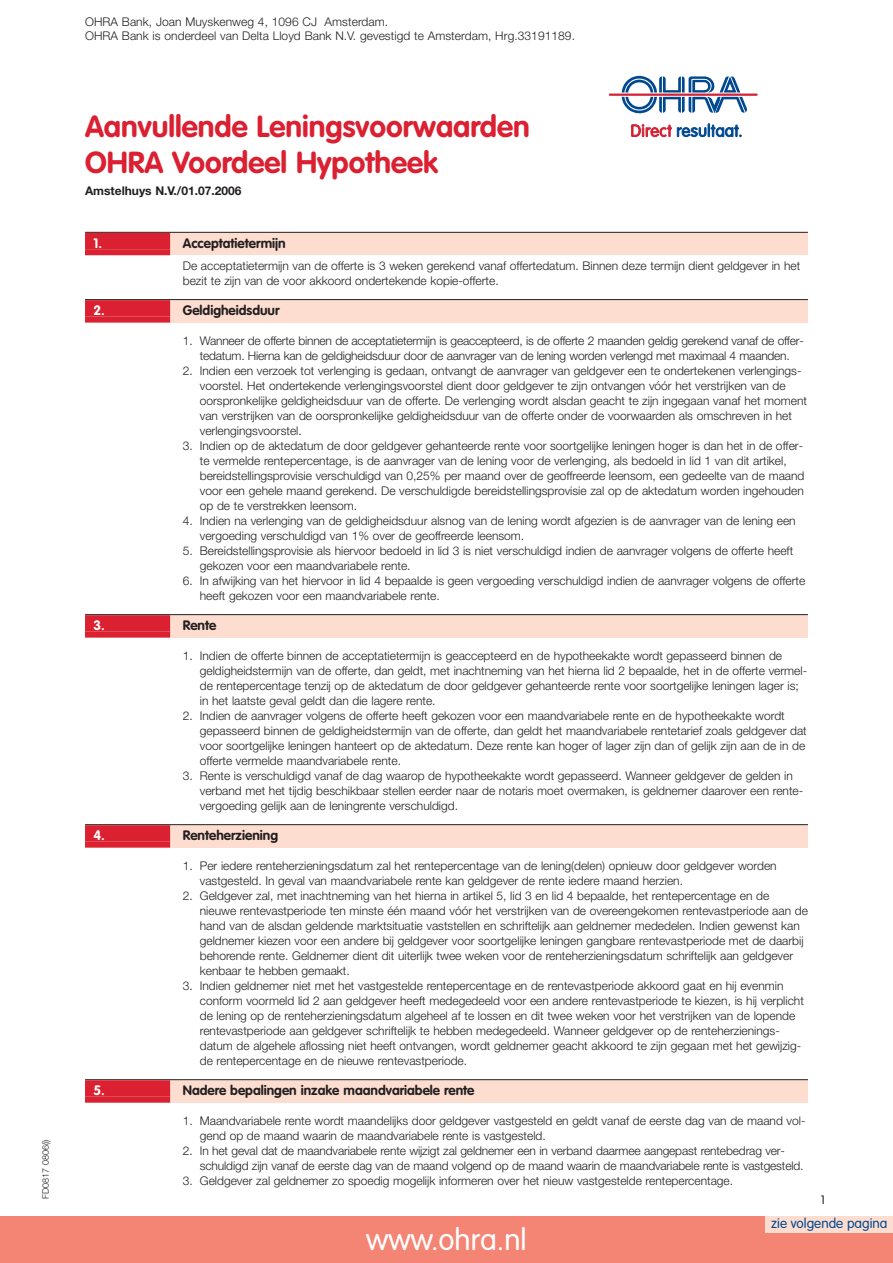
<style>
.page{position:relative;width:893px;height:1263px;background:#fff}
.page>*{position:absolute;margin:0;border:0;box-sizing:border-box;transform-origin:0 0}
.t1{font:700 30px/36px "VAG Rounded";color:#da2031}
.t2{font:300 30px "VAG Rounded";color:#fff}
.t3{font:300 13.65px "VAG Rounded";color:#004990}
.t4{font:700 13.5px "VAG Rounded";color:#231f20}
.t5{font:700 13.5px "VAG Rounded";color:#fff}
.t6{font:300 12px/15px "Helvetica Neue";color:#231f20}
.t7{font:700 12px "Helvetica Neue";color:#231f20}
.t8{font:300 12px "VAG Rounded";color:#231f20}
.t9{font:300 9px "Helvetica Neue";color:#231f20}
</style>
<div class="page">
<div style="left:85px;top:233px;width:723px;height:22px;background:#fdddcf"></div>
<div style="left:85px;top:300px;width:723px;height:22px;background:#fdddcf"></div>
<div style="left:0;top:1216px;width:893px;height:47px;background:#f48473"></div>
<div style="left:85px;top:615px;width:723px;height:22px;background:#fdddcf"></div>
<div style="left:85px;top:825px;width:723px;height:22px;background:#fdddcf"></div>
<div style="left:85px;top:1080px;width:723px;height:22px;background:#fdddcf"></div>
<hr style="left:85px;top:232px;width:723px;height:1px;background:#231f20">
<div style="left:85px;top:233px;width:85px;height:16px;background:#da2031"></div>
<div style="left:85px;top:249px;width:85px;height:6px;background:#da2031"></div>
<hr style="left:85px;top:299px;width:723px;height:1px;background:#231f20">
<div style="left:85px;top:300px;width:85px;height:16px;background:#da2031"></div>
<div style="left:85px;top:316px;width:85px;height:6px;background:#da2031"></div>
<hr style="left:85px;top:614px;width:723px;height:1px;background:#231f20">
<div style="left:85px;top:615px;width:85px;height:16px;background:#da2031"></div>
<div style="left:85px;top:631px;width:85px;height:6px;background:#da2031"></div>
<hr style="left:85px;top:824px;width:723px;height:1px;background:#231f20">
<div style="left:85px;top:825px;width:85px;height:16px;background:#da2031"></div>
<div style="left:85px;top:841px;width:85px;height:6px;background:#da2031"></div>
<hr style="left:85px;top:1079px;width:723px;height:1px;background:#231f20">
<div style="left:85px;top:1080px;width:85px;height:16px;background:#da2031"></div>
<div style="left:85px;top:1096px;width:85px;height:6px;background:#da2031"></div>
<svg style="left:631px;top:123px;width:110px;height:14px"></svg>
<hr style="left:609px;top:94px;width:149px;height:2px;background:#d22233">
<svg style="left:622px;top:76px;width:125px;height:38px"></svg>
<div style="left:765px;top:1216px;width:128px;height:17px;background:#fdddcf"></div>
<p class="t9" style="left:43px;top:1199px;width:61px;rotate:-90deg">FD0817 0806(i)</p>
<p class="t6" style="left:85px;top:15px;width:491px;line-height:14.4px">OHRA Bank, Joan Muyskenweg 4, 1096 CJ Amsterdam.<br>OHRA Bank is onderdeel van Delta Lloyd Bank N.V. gevestigd te Amsterdam, Hrg.33191189.</p>
<h1 class="t1" style="left:85px;top:111px;width:446px">Aanvullende Leningsvoorwaarden<br>OHRA Voordeel Hypotheek</h1>
<p class="t7" style="left:85px;top:186px;width:158px">Amstelhuys N.V./01.07.2006</p>
<p class="t5" style="left:94px;top:237px;width:10px">1.</p>
<p class="t4" style="left:183px;top:237px;width:104px">Acceptatietermijn</p>
<p class="t6" style="left:183px;top:259px;width:619px">De acceptatietermijn van de offerte is 3 weken gerekend vanaf offertedatum. Binnen deze termijn dient geldgever in het bezit te zijn van de voor akkoord ondertekende kopie-offerte.</p>
<p class="t5" style="left:94px;top:305px;width:13px">2.</p>
<p class="t4" style="left:183px;top:305px;width:98px">Geldigheidsduur</p>
<p class="t6" style="left:183px;top:334px;width:622px;text-align:center">1. Wanneer de offerte binnen de acceptatietermijn is geaccepteerd, is de offerte 2 maanden geldig gerekend vanaf de offer&shy;tedatum. Hierna kan de geldigheidsduur door de aanvrager van de lening worden verlengd met maximaal 4 maanden.</p>
<p class="t6" style="left:200px;top:364px;width:609px;text-indent:-17px">2. Indien een verzoek tot verlenging is gedaan, ontvangt de aanvrager van geldgever een te ondertekenen verlengings&shy;voorstel. Het ondertekende verlengingsvoorstel dient door geldgever te zijn ontvangen vóór het verstrijken van de oorspronkelijke geldigheidsduur van de offerte. De verlenging wordt alsdan geacht te zijn ingegaan vanaf het moment van verstrijken van de oorspronkelijke geldigheidsduur van de offerte onder de voorwaarden als omschreven in het verlengingsvoorstel.</p>
<p class="t6" style="left:200px;top:439px;width:606px;text-indent:-17px">3. Indien op de aktedatum de door geldgever gehanteerde rente voor soortgelijke leningen hoger is dan het in de offer&shy;te vermelde rentepercentage, is de aanvrager van de lening voor de verlenging, als bedoeld in lid 1 van dit artikel, bereidstellingsprovisie verschuldigd van 0,25% per maand over de geoffreerde leensom, een gedeelte van de maand voor een gehele maand gerekend. De verschuldigde bereidstellingsprovisie zal op de aktedatum worden ingehouden op de te verstrekken leensom.</p>
<p class="t6" style="left:200px;top:514px;width:597px;text-indent:-17px">4. Indien na verlenging van de geldigheidsduur alsnog van de lening wordt afgezien is de aanvrager van de lening een vergoeding verschuldigd van 1% over de geoffreerde leensom.</p>
<p class="t6" style="left:200px;top:544px;width:595px;text-indent:-17px">5. Bereidstellingsprovisie als hiervoor bedoeld in lid 3 is niet verschuldigd indien de aanvrager volgens de offerte heeft gekozen voor een maandvariabele rente.</p>
<p class="t6" style="left:200px;top:574px;width:607px;text-indent:-17px">6. In afwijking van het hiervoor in lid 4 bepaalde is geen vergoeding verschuldigd indien de aanvrager volgens de offerte heeft gekozen voor een maandvariabele rente.</p>
<p class="t5" style="left:94px;top:620px;width:13px">3.</p>
<p class="t4" style="left:183px;top:620px;width:35px">Rente</p>
<p class="t6" style="left:200px;top:649px;width:609px;text-indent:-17px">1. Indien de offerte binnen de acceptatietermijn is geaccepteerd en de hypotheekakte wordt gepasseerd binnen de geldigheidstermijn van de offerte, dan geldt, met inachtneming van het hierna lid 2 bepaalde, het in de offerte vermel&shy;de rentepercentage tenzij op de aktedatum de door geldgever gehanteerde rente voor soortgelijke leningen lager is; in het laatste geval geldt dan die lagere rente.</p>
<p class="t6" style="left:200px;top:709px;width:608px;text-indent:-17px">2. Indien de aanvrager volgens de offerte heeft gekozen voor een maandvariabele rente en de hypotheekakte wordt gepasseerd binnen de geldigheidstermijn van de offerte, dan geldt het maandvariabele rentetarief zoals geldgever dat voor soortgelijke leningen hanteert op de aktedatum. Deze rente kan hoger of lager zijn dan of gelijk zijn aan de in de offerte vermelde maandvariabele rente.</p>
<p class="t6" style="left:200px;top:769px;width:605px;text-indent:-17px">3. Rente is verschuldigd vanaf de dag waarop de hypotheekakte wordt gepasseerd. Wanneer geldgever de gelden in verband met het tijdig beschikbaar stellen eerder naar de notaris moet overmaken, is geldnemer daarover een rente&shy;vergoeding gelijk aan de leningrente verschuldigd.</p>
<p class="t5" style="left:94px;top:830px;width:13px">4.</p>
<p class="t4" style="left:183px;top:830px;width:97px">Renteherziening</p>
<p class="t6" style="left:200px;top:859px;width:578px;text-indent:-17px">1. Per iedere renteherzieningsdatum zal het rentepercentage van de lening(delen) opnieuw door geldgever worden vastgesteld. In geval van maandvariabele rente kan geldgever de rente iedere maand herzien.</p>
<p class="t6" style="left:200px;top:889px;width:610px;text-indent:-17px">2. Geldgever zal, met inachtneming van het hierna in artikel 5, lid 3 en lid 4 bepaalde, het rentepercentage en de nieuwe rentevastperiode ten minste één maand vóór het verstrijken van de overeengekomen rentevastperiode aan de hand van de alsdan geldende marktsituatie vaststellen en schriftelijk aan geldnemer mededelen. Indien gewenst kan geldnemer kiezen voor een andere bij geldgever voor soortgelijke leningen gangbare rentevastperiode met de daarbij behorende rente. Geldnemer dient dit uiterlijk twee weken voor de renteherzieningsdatum schriftelijk aan geldgever kenbaar te hebben gemaakt.</p>
<p class="t6" style="left:200px;top:979px;width:606px;text-indent:-17px">3. Indien geldnemer niet met het vastgestelde rentepercentage en de rentevastperiode akkoord gaat en hij evenmin conform voormeld lid 2 aan geldgever heeft medegedeeld voor een andere rentevastperiode te kiezen, is hij verplicht de lening op de renteherzieningsdatum algeheel af te lossen en dit twee weken voor het verstrijken van de lopende rentevastperiode aan geldgever schriftelijk te hebben medegedeeld. Wanneer geldgever op de renteherzienings&shy;datum de algehele aflossing niet heeft ontvangen, wordt geldnemer geacht akkoord te zijn gegaan met het gewijzig&shy;de rentepercentage en de nieuwe rentevastperiode.</p>
<p class="t5" style="left:94px;top:1085px;width:13px">5.</p>
<p class="t4" style="left:183px;top:1085px;width:293px">Nadere bepalingen inzake maandvariabele rente</p>
<p class="t6" style="left:200px;top:1114px;width:607px;text-indent:-17px">1. Maandvariabele rente wordt maandelijks door geldgever vastgesteld en geldt vanaf de eerste dag van de maand vol&shy;gend op de maand waarin de maandvariabele rente is vastgesteld.</p>
<p class="t6" style="left:200px;top:1144px;width:605px;text-indent:-17px">2. In het geval dat de maandvariabele rente wijzigt zal geldnemer een in verband daarmee aangepast rentebedrag ver&shy;schuldigd zijn vanaf de eerste dag van de maand volgend op de maand waarin de maandvariabele rente is vastgesteld.</p>
<p class="t6" style="left:183px;top:1174px;width:552px">3. Geldgever zal geldnemer zo spoedig mogelijk informeren over het nieuw vastgestelde rentepercentage.</p>
<p class="t8" style="left:821px;top:1195px;width:6px">1</p>
<h1 class="t2" style="left:366px;top:1226px;width:162px">www.ohra.nl</h1>
<p class="t3" style="left:771px;top:1218px;width:118px">zie volgende pagina</p>
</div>
